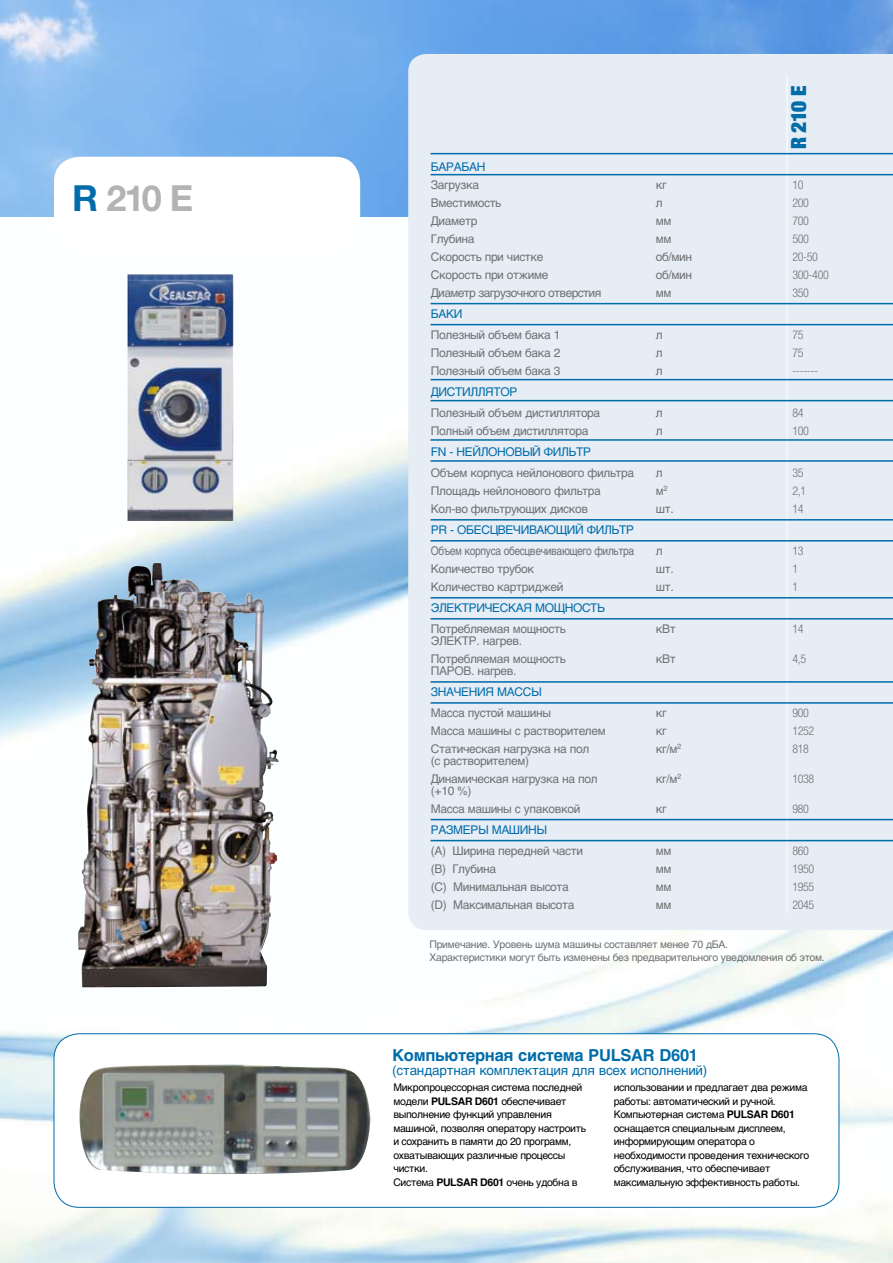
<style>
.page{position:relative;width:893px;height:1263px;background:#fff}
.page>*{position:absolute;margin:0;border:0;box-sizing:border-box;transform-origin:0 0}
.t1{font:700 36px "Helvetica Neue LT";color:#b1b3b4}
.t2{font:900 expanded 21px "Helvetica Neue LT";color:#006caa}
.t3{font:700 16.5px "Helvetica Cyr";letter-spacing:-.015em;color:#006caa}
.t4{font:13.5px "Helvetica Cyr Upright";letter-spacing:-.015em;color:#006caa}
.t5{font:12px/18px "Helvetica Cyr Upright";letter-spacing:-.03em;color:#707173}
.t6{font:12px "Helvetica Cyr Upright";letter-spacing:-.03em;color:#006caa}
.t7{font:300 condensed 12px "Helvetica Neue LT";letter-spacing:-.03em;color:#707173}
.t8{font:12px "Helvetica Cyr Upright";letter-spacing:-.03em;color:#707173;scale:.85 1}
.t9{font:12px "Helvetica Cyr Upright";letter-spacing:-.05em;color:#707173}
.t10{font:10.5px/13.5px "Helvetica Cyr Upright";letter-spacing:-.03em;color:#000}
.t11{font:10.5px/13.5px "Helvetica Cyr Upright";letter-spacing:-.03em;color:#707173}
.s1{color:#006caa}
.s2{font-family:"Helvetica Cyr";font-weight:700}
</style>
<div class="page">
<img style="left:0;top:439px;width:893px;height:824px">
<img style="left:0;top:0;width:893px;height:217px">
<div style="left:54px;top:1034px;width:785px;height:173px;background:#fff;border-radius:26px"></div>
<div style="left:54px;top:1033px;width:785px;height:175px;border:1px solid #006caa;border-radius:26px"></div>
<img style="left:79px;top:1064px;width:292px;height:110px">
<img style="left:86px;top:564px;width:67px;height:294px">
<div style="left:54px;top:157px;width:306px;height:97px;background:#fff;border-radius:26px"></div>
<div style="left:408px;top:54px;width:485px;height:876px;background:#e6edf5"></div>
<hr style="left:787px;top:75px;width:1px;height:838px;background:#fff">
<hr style="left:431px;top:153px;width:462px;height:1px;background:#006caa">
<hr style="left:431px;top:174px;width:462px;height:1px;background:#006caa">
<hr style="left:431px;top:303px;width:462px;height:1px;background:#006caa">
<hr style="left:431px;top:324px;width:462px;height:1px;background:#006caa">
<hr style="left:431px;top:379px;width:462px;height:1px;background:#006caa">
<hr style="left:431px;top:400px;width:462px;height:1px;background:#006caa">
<hr style="left:431px;top:439px;width:462px;height:2px;background:#006caa">
<hr style="left:431px;top:460px;width:462px;height:2px;background:#006caa">
<hr style="left:431px;top:519px;width:462px;height:1px;background:#006caa">
<hr style="left:431px;top:540px;width:462px;height:1px;background:#006caa">
<hr style="left:431px;top:597px;width:462px;height:1px;background:#006caa">
<hr style="left:431px;top:618px;width:462px;height:1px;background:#006caa">
<hr style="left:431px;top:681px;width:462px;height:2px;background:#006caa">
<hr style="left:431px;top:702px;width:462px;height:2px;background:#006caa">
<hr style="left:431px;top:819px;width:462px;height:1px;background:#006caa">
<hr style="left:431px;top:840px;width:462px;height:1px;background:#006caa">
<img style="left:127px;top:274px;width:107px;height:247px">
<h1 class="t1" style="left:72px;top:176px;width:122px"><span class="s1">R</span> 210 E</h1>
<h2 class="t2" style="left:785px;top:149px;width:65px;rotate:-90deg">R 210 E</h2>
<p class="t6" style="left:431px;top:160px;width:56px">БАРАБАН</p>
<p class="t5" style="left:431px;top:176px;width:50px">Загрузка</p>
<p class="t5" style="left:656px;top:176px;width:12px">кг</p>
<p class="t7" style="left:792px;top:178px;width:13px">10</p>
<p class="t5" style="left:431px;top:194px;width:72px">Вместимость</p>
<p class="t5" style="left:656px;top:194px;width:8px">л</p>
<p class="t7" style="left:792px;top:196px;width:18px">200</p>
<p class="t5" style="left:431px;top:212px;width:48px">Диаметр</p>
<p class="t5" style="left:656px;top:212px;width:17px">мм</p>
<p class="t7" style="left:792px;top:214px;width:18px">700</p>
<p class="t5" style="left:431px;top:230px;width:45px">Глубина</p>
<p class="t5" style="left:656px;top:230px;width:17px">мм</p>
<p class="t7" style="left:792px;top:232px;width:18px">500</p>
<p class="t5" style="left:431px;top:248px;width:114px">Скорость при чистке</p>
<p class="t5" style="left:656px;top:248px;width:38px">об/мин</p>
<p class="t7" style="left:792px;top:250px;width:27px">20-50</p>
<p class="t5" style="left:431px;top:266px;width:119px">Скорость при отжиме</p>
<p class="t5" style="left:656px;top:266px;width:38px">об/мин</p>
<p class="t7" style="left:792px;top:268px;width:38px">300-400</p>
<p class="t9" style="left:431px;top:286px;width:172px">Диаметр загрузочного отверстия</p>
<p class="t5" style="left:656px;top:284px;width:17px">мм</p>
<p class="t7" style="left:792px;top:286px;width:18px">350</p>
<p class="t6" style="left:431px;top:307px;width:33px">БАКИ</p>
<p class="t5" style="left:431px;top:326px;width:131px">Полезный объем бака 1</p>
<p class="t5" style="left:656px;top:326px;width:8px">л</p>
<p class="t7" style="left:792px;top:328px;width:13px">75</p>
<p class="t5" style="left:431px;top:344px;width:131px">Полезный объем бака 2</p>
<p class="t5" style="left:656px;top:344px;width:8px">л</p>
<p class="t7" style="left:792px;top:346px;width:13px">75</p>
<p class="t5" style="left:431px;top:362px;width:131px">Полезный объем бака 3</p>
<p class="t5" style="left:656px;top:362px;width:8px">л</p>
<p class="t7" style="left:792px;top:364px;width:27px">-------</p>
<p class="t6" style="left:431px;top:385px;width:88px">ДИСТИЛЛЯТОР</p>
<p class="t5" style="left:431px;top:404px;width:171px">Полезный объем дистиллятора</p>
<p class="t5" style="left:656px;top:404px;width:8px">л</p>
<p class="t7" style="left:792px;top:406px;width:13px">84</p>
<p class="t5" style="left:431px;top:422px;width:159px">Полный объем дистиллятора</p>
<p class="t5" style="left:656px;top:422px;width:8px">л</p>
<p class="t7" style="left:792px;top:424px;width:18px">100</p>
<p class="t6" style="left:431px;top:445px;width:162px">FN - НЕЙЛОНОВЫЙ ФИЛЬТР</p>
<p class="t5" style="left:431px;top:464px;width:205px">Объем корпуса нейлонового фильтра</p>
<p class="t5" style="left:656px;top:464px;width:8px">л</p>
<p class="t7" style="left:792px;top:466px;width:13px">35</p>
<p class="t5" style="left:431px;top:482px;width:172px">Площадь нейлонового фильтра</p>
<p class="t5" style="left:656px;top:482px;width:13px">м<sup>2</sup></p>
<p class="t7" style="left:792px;top:484px;width:15px">2,1</p>
<p class="t5" style="left:431px;top:500px;width:159px">Кол-во фильтрующих дисков</p>
<p class="t5" style="left:656px;top:500px;width:19px">шт.</p>
<p class="t7" style="left:792px;top:502px;width:13px">14</p>
<p class="t6" style="left:431px;top:523px;width:205px">PR - ОБЕСЦВЕЧИВАЮЩИЙ ФИЛЬТР</p>
<p class="t8" style="left:431px;top:544px;width:241px">Объем корпуса обесцвечивающего фильтра</p>
<p class="t5" style="left:656px;top:542px;width:8px">л</p>
<p class="t7" style="left:792px;top:544px;width:13px">13</p>
<p class="t5" style="left:431px;top:560px;width:105px">Количество трубок</p>
<p class="t5" style="left:656px;top:560px;width:19px">шт.</p>
<p class="t7" style="left:792px;top:562px;width:7px">1</p>
<p class="t5" style="left:431px;top:578px;width:134px">Количество картриджей</p>
<p class="t5" style="left:656px;top:578px;width:19px">шт.</p>
<p class="t7" style="left:792px;top:580px;width:7px">1</p>
<p class="t6" style="left:431px;top:601px;width:176px">ЭЛЕКТРИЧЕСКАЯ МОЩНОСТЬ</p>
<p class="t5" style="left:431px;top:620px;width:136px">Потребляемая мощность</p>
<p class="t5" style="left:656px;top:620px;width:21px">кВт</p>
<p class="t7" style="left:792px;top:622px;width:13px">14</p>
<p class="t5" style="left:431px;top:632px;width:136px">ЭЛЕКТР. нагрев.<br>Потребляемая мощность</p>
<p class="t5" style="left:656px;top:650px;width:21px">кВт</p>
<p class="t7" style="left:792px;top:652px;width:15px">4,5</p>
<p class="t5" style="left:431px;top:662px;width:87px">ПАРОВ. нагрев.</p>
<p class="t6" style="left:431px;top:685px;width:112px">ЗНАЧЕНИЯ МАССЫ</p>
<p class="t5" style="left:431px;top:704px;width:122px">Масса пустой машины</p>
<p class="t5" style="left:656px;top:704px;width:12px">кг</p>
<p class="t7" style="left:792px;top:706px;width:18px">900</p>
<p class="t5" style="left:431px;top:722px;width:176px">Масса машины с растворителем</p>
<p class="t5" style="left:656px;top:722px;width:12px">кг</p>
<p class="t7" style="left:792px;top:724px;width:23px">1252</p>
<p class="t5" style="left:431px;top:740px;width:160px">Статическая нагрузка на пол</p>
<p class="t5" style="left:656px;top:740px;width:27px">кг/м<sup>2</sup></p>
<p class="t7" style="left:792px;top:742px;width:18px">818</p>
<p class="t5" style="left:431px;top:752px;width:168px">(с растворителем)<br>Динамическая нагрузка на пол</p>
<p class="t5" style="left:656px;top:770px;width:27px">кг/м<sup>2</sup></p>
<p class="t7" style="left:792px;top:772px;width:23px">1038</p>
<p class="t5" style="left:431px;top:782px;width:151px">(+10 %)<br>Масса машины с упаковкой</p>
<p class="t5" style="left:656px;top:800px;width:12px">кг</p>
<p class="t7" style="left:792px;top:802px;width:18px">980</p>
<p class="t6" style="left:431px;top:823px;width:118px">РАЗМЕРЫ МАШИНЫ</p>
<p class="t5" style="left:431px;top:842px;width:154px">(A) Ширина передней части</p>
<p class="t5" style="left:656px;top:842px;width:17px">мм</p>
<p class="t7" style="left:792px;top:844px;width:18px">860</p>
<p class="t5" style="left:431px;top:860px;width:67px">(B) Глубина</p>
<p class="t5" style="left:656px;top:860px;width:17px">мм</p>
<p class="t7" style="left:792px;top:862px;width:23px">1950</p>
<p class="t5" style="left:431px;top:878px;width:140px">(C) Минимальная высота</p>
<p class="t5" style="left:656px;top:878px;width:17px">мм</p>
<p class="t7" style="left:792px;top:880px;width:23px">1955</p>
<p class="t5" style="left:431px;top:896px;width:145px">(D) Максимальная высота</p>
<p class="t5" style="left:656px;top:896px;width:17px">мм</p>
<p class="t7" style="left:792px;top:898px;width:23px">2045</p>
<p class="t11" style="left:429px;top:937px;width:397px">Примечание. Уровень шума машины составляет менее 70 дБА.<br>Характеристики могут быть изменены без предварительного уведомления об этом.</p>
<h3 class="t3" style="left:392px;top:1046px;width:307px">Компьютерная система PULSAR D601</h3>
<p class="t4" style="left:392px;top:1062px;width:317px">(стандартная комплектация для всех исполнений)</p>
<p class="t10" style="left:393px;top:1081px;width:194px">Микропроцессорная система последней модели <span class="s2">PULSAR D601</span> обеспечивает выполнение функций управления машиной, позволяя оператору настроить и сохранить в памяти до 20 программ, охватывающих различные процессы чистки.<br>Система <span class="s2">PULSAR D601</span> очень удобна в</p>
<p class="t10" style="left:614px;top:1081px;width:197px">использовании и предлагает два режима работы: автоматический и ручной.<br>Компьютерная система <span class="s2">PULSAR D601 </span>оснащается специальным дисплеем, информирующим оператора о необходимости проведения технического обслуживания, что обеспечивает максимальную эффективность работы.</p>
</div>
